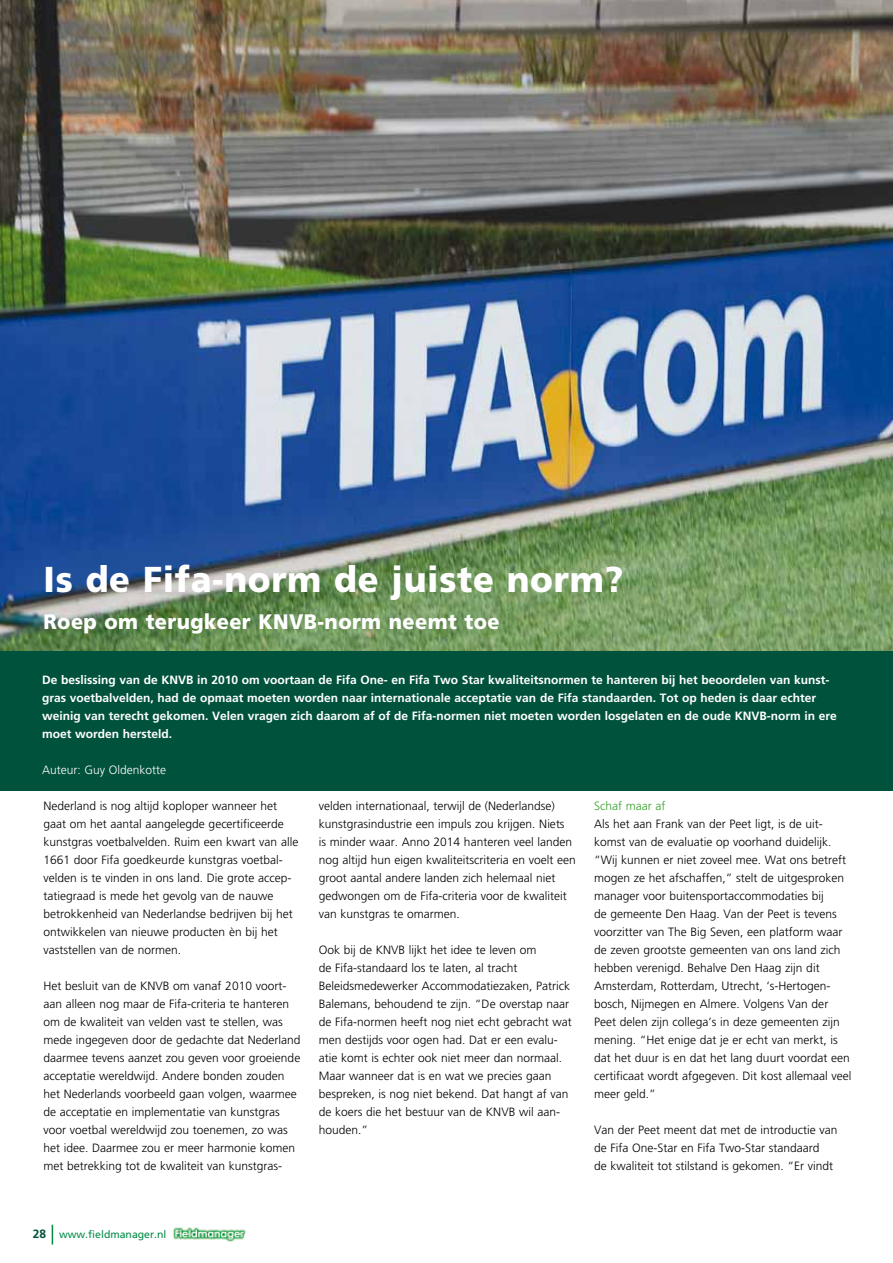
<style>
.page{position:relative;width:893px;height:1263px;background:#fff}
.page>*{position:absolute;margin:0;border:0;box-sizing:border-box;transform-origin:0 0}
.t1{font:900 36px "Frutiger";letter-spacing:.02em;color:#fff;scale:.95 1}
.t2{font:900 21px "Frutiger";letter-spacing:.02em;color:#fff;scale:.95 1}
.t3{font:300 12px/18px "Frutiger";color:#000}
.t4{font:700 12px/18px "Frutiger";color:#fff}
.t5{font:300 12px "Frutiger";color:#fff}
.t6{font:300 12px "Frutiger";color:#35a32c}
.t7{font:10.5px "Frutiger";color:#008b45}
.s1{font-weight:700;font-size:12px;color:#00523c}
</style>
<div class="page">
<svg style="left:52px;top:1225px;width:1px;height:19px"></svg>
<img style="left:173px;top:1227px;width:73px;height:15px">
<img style="left:0;top:0;width:893px;height:652px">
<div style="left:0;top:652px;width:893px;height:139px;background:#00523c"></div>
<svg style="left:892px;top:499px;width:1px;height:21px"></svg>
<h1 class="t1" style="left:44px;top:558px;width:612px">Is de Fifa-norm de juiste norm?</h1>
<h2 class="t2" style="left:44px;top:608px;width:481px">Roep om terugkeer KNVB-norm neemt toe</h2>
<p class="t4" style="left:42px;top:671px;width:796px">De beslissing van de KNVB in 2010 om voortaan de Fifa One- en Fifa Two Star kwaliteitsnormen te hanteren bij het beoordelen van kunst&shy;gras voetbalvelden, had de opmaat moeten worden naar internationale acceptatie van de Fifa standaarden. Tot op heden is daar echter weinig van terecht gekomen. Velen vragen zich daarom af of de Fifa-normen niet moeten worden losgelaten en de oude KNVB-norm in ere moet worden hersteld.</p>
<p class="t5" style="left:42px;top:763px;width:126px">Auteur: Guy Oldenkotte</p>
<p class="t3" style="left:44px;top:797px;width:256px">Nederland is nog altijd koploper wanneer het gaat om het aantal aangelegde gecertificeerde kunstgras voetbalvelden. Ruim een kwart van alle 1661 door Fifa goedkeurde kunstgras voetbal&shy;velden is te vinden in ons land. Die grote accep&shy;tatiegraad is mede het gevolg van de nauwe betrokkenheid van Nederlandse bedrijven bij het ontwikkelen van nieuwe producten èn bij het vaststellen van de normen.</p>
<p class="t3" style="left:44px;top:977px;width:258px">Het besluit van de KNVB om vanaf 2010 voort&shy;aan alleen nog maar de Fifa-criteria te hanteren om de kwaliteit van velden vast te stellen, was mede ingegeven door de gedachte dat Nederland daarmee tevens aanzet zou geven voor groeiende acceptatie wereldwijd. Andere bonden zouden het Nederlands voorbeeld gaan volgen, waarmee de acceptatie en implementatie van kunstgras voor voetbal wereldwijd zou toenemen, zo was het idee. Daarmee zou er meer harmonie komen met betrekking tot de kwaliteit van kunstgras-</p>
<p class="t3" style="left:319px;top:797px;width:259px">velden internationaal, terwijl de (Nederlandse) kunstgrasindustrie een impuls zou krijgen. Niets<br>is minder waar. Anno 2014 hanteren veel landen nog altijd hun eigen kwaliteitscriteria en voelt een groot aantal andere landen zich helemaal niet gedwongen om de Fifa-criteria voor de kwaliteit van kunstgras te omarmen.</p>
<p class="t3" style="left:319px;top:941px;width:255px">Ook bij de KNVB lijkt het idee te leven om<br>de Fifa-standaard los te laten, al tracht Beleidsmedewerker Accommodatiezaken, Patrick Balemans, behoudend te zijn. “De overstap naar de Fifa-normen heeft nog niet echt gebracht wat men destijds voor ogen had. Dat er een evalu&shy;atie komt is echter ook niet meer dan normaal.<br>Maar wanneer dat is en wat we precies gaan bespreken, is nog niet bekend. Dat hangt af van de koers die het bestuur van de KNVB wil aan&shy;houden.”</p>
<p class="t6" style="left:594px;top:799px;width:73px">Schaf maar af</p>
<p class="t3" style="left:594px;top:815px;width:259px">Als het aan Frank van der Peet ligt, is de uit&shy;komst van de evaluatie op voorhand duidelijk. “Wij kunnen er niet zoveel mee. Wat ons betreft mogen ze het afschaffen,” stelt de uitgesproken manager voor buitensportaccommodaties bij<br>de gemeente Den Haag. Van der Peet is tevens voorzitter van The Big Seven, een platform waar de zeven grootste gemeenten van ons land zich hebben verenigd. Behalve Den Haag zijn dit Amsterdam, Rotterdam, Utrecht, ‘s-Hertogen&shy;bosch, Nijmegen en Almere. Volgens Van der Peet delen zijn collega’s in deze gemeenten zijn mening. “Het enige dat je er echt van merkt, is dat het duur is en dat het lang duurt voordat een certificaat wordt afgegeven. Dit kost allemaal veel meer geld.”</p>
<p class="t3" style="left:594px;top:1121px;width:245px">Van der Peet meent dat met de introductie van de Fifa One-Star en Fifa Two-Star standaard<br>de kwaliteit tot stilstand is gekomen. “Er vindt</p>
<p class="t7" style="left:33px;top:1228px;width:135px"><span class="s1">28</span> www.fieldmanager.nl</p>
</div>
